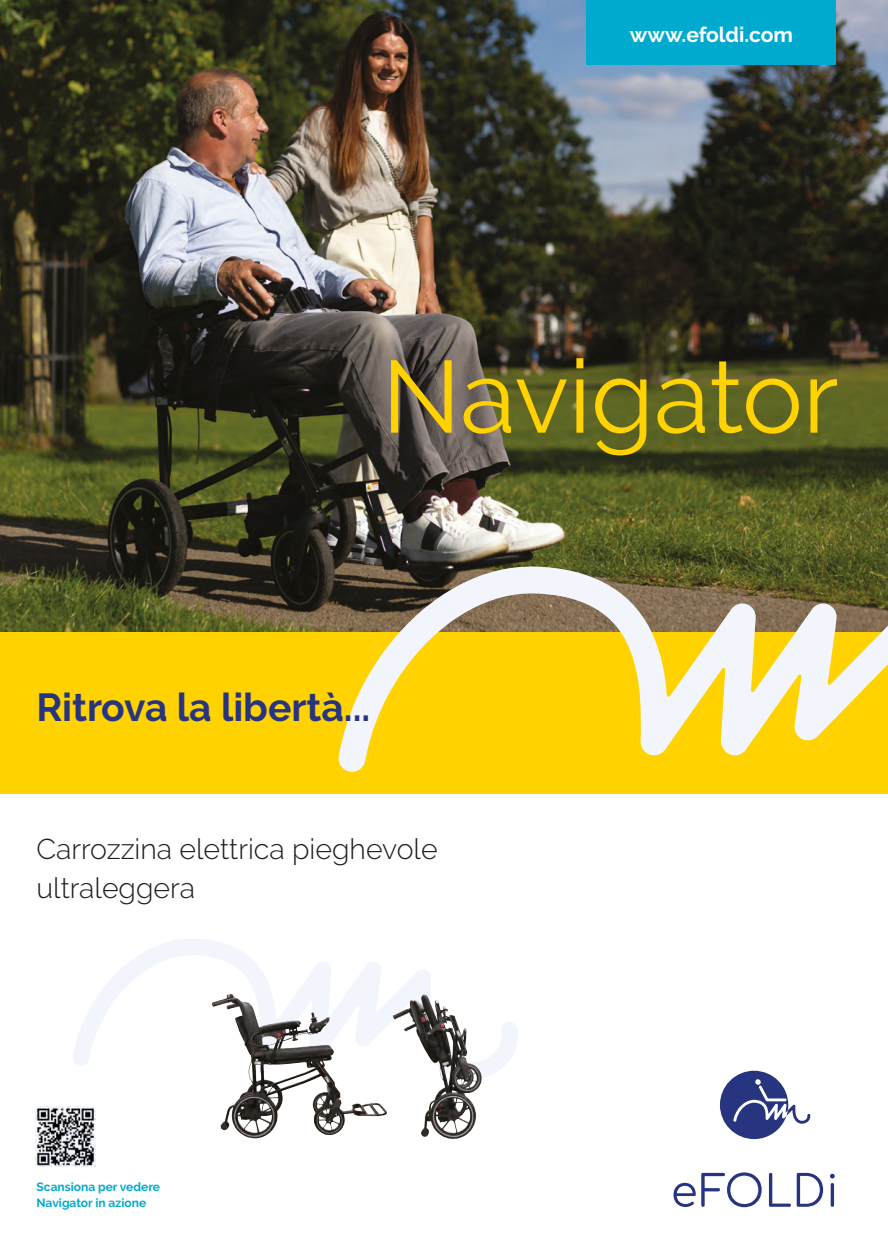
<style>
.page{position:relative;width:888px;height:1254px;background:#fff}
.page>*{position:absolute;margin:0;border:0;box-sizing:border-box;transform-origin:0 0}
.t1{font:102px "Raleway";color:#ffd200}
.t2{font:700 39px "Raleway";color:#273580}
.t3{font:300 28.5px/39px "Raleway";color:#1d1d1b}
.t4{font:700 21px "Raleway";color:#fff}
.t5{font:700 12px/16.5px "Raleway";color:#00aace}
</style>
<div class="page">
<img style="left:0;top:0;width:888px;height:632px">
<svg style="left:720px;top:1070px;width:90px;height:68px"></svg>
<svg style="left:673px;top:1172px;width:88px;height:34px"></svg>
<svg style="left:769px;top:1172px;width:54px;height:34px"></svg>
<svg style="left:830px;top:1173px;width:4px;height:33px"></svg>
<div style="left:0;top:632px;width:888px;height:162px;background:#ffd200"></div>
<svg style="left:73px;top:939px;width:445px;height:139px"></svg>
<img style="left:212px;top:994px;width:41px;height:135px">
<img style="left:392px;top:994px;width:31px;height:37px">
<svg style="left:337px;top:565px;width:512px;height:206px"></svg>
<svg style="left:833px;top:614px;width:55px;height:157px"></svg>
<div style="left:586px;top:0;width:250px;height:64px;background:#00aace"></div>
<img style="left:35px;top:1106px;width:60px;height:60px">
<p class="t4" style="left:630px;top:22px;width:165px">www.efoldi.com</p>
<p class="t1" style="left:382px;top:337px;width:458px">Navigator</p>
<p class="t2" style="left:37px;top:685px;width:335px">Ritrova la libertà...</p>
<p class="t3" style="left:37px;top:829px;width:402px">Carrozzina elettrica pieghevole ultraleggera</p>
<p class="t5" style="left:37px;top:1177px;width:125px">Scansiona per vedere<br>Navigator in azione</p>
</div>
